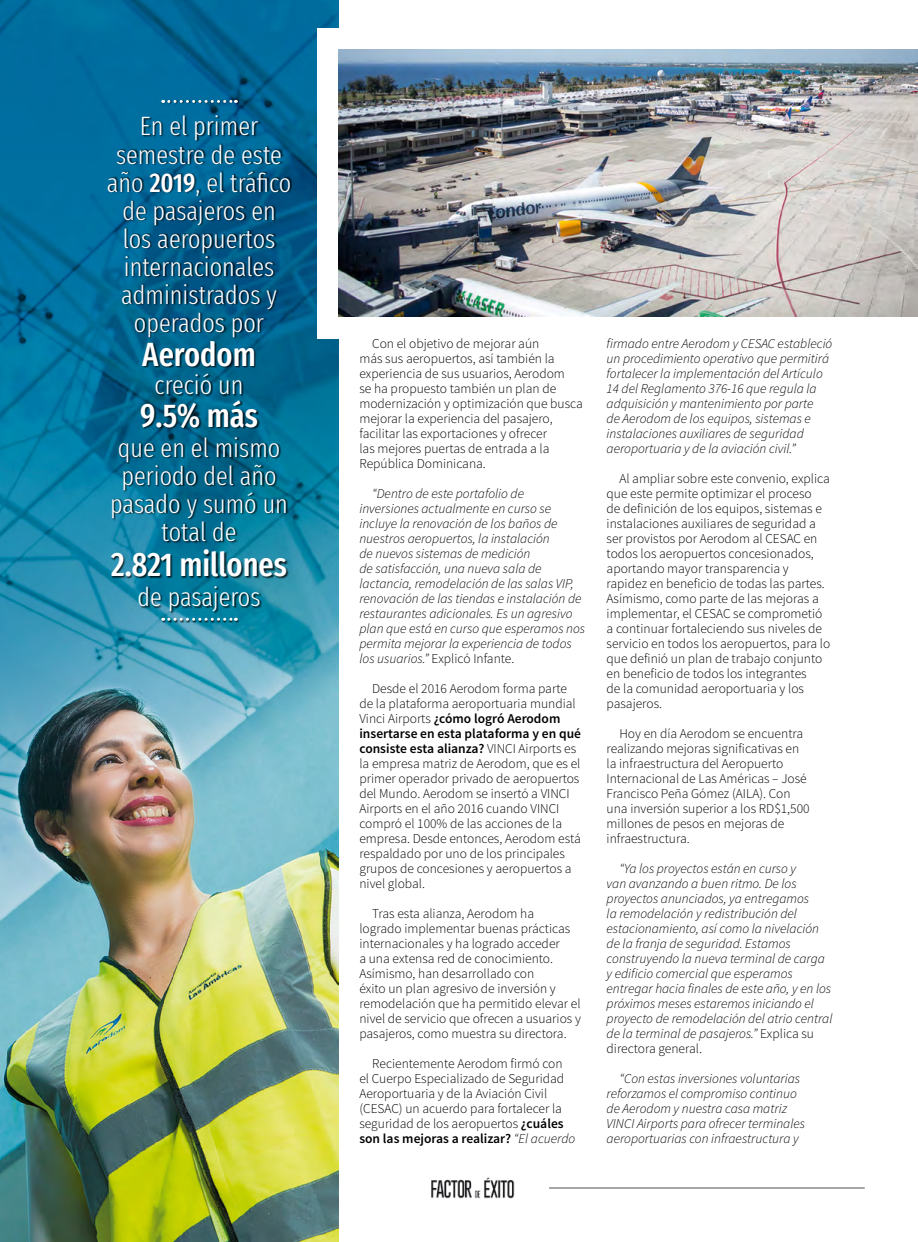
<style>
.page{position:relative;width:918px;height:1242px;background:#fff}
.page>*{position:absolute;margin:0;border:0;box-sizing:border-box;transform-origin:0 0}
.t1{font:500 extra-condensed 33px/60.8px "Fira Sans";color:#fff}
.t2{font:300 extra-condensed 26.4px/28px "Fira Sans";color:#fff;text-align:center}
.t3{font:300 13.5px/15px "Source Sans Pro";color:#000}
.t4{font:italic 300 13.5px/15px "Source Sans Pro";color:#000}
.s1{font-weight:500}
.s2{font-style:normal}
.s3{font-weight:600}
.s4{font-style:italic}
</style>
<div class="page">
<img style="left:431px;top:1178px;width:84px;height:20px">
<hr style="left:549px;top:1188px;width:316px;height:1px;background:#4f4e50">
<img style="left:0;top:0;width:339px;height:1242px">
<div style="left:317px;top:28px;width:553px;height:310px;background:#fff"></div>
<img style="left:339px;top:49px;width:579px;height:268px">
<div style="left:108px;top:100px;width:184px;height:523px;background:#000;opacity:.8"></div>
<svg style="left:163px;top:100px;width:73px;height:3px"></svg>
<svg style="left:163px;top:618px;width:73px;height:3px"></svg>
<h2 class="t2" style="left:107px;top:112px;width:186px">En el primer semestre de este año <span class="s1">2019</span>, el tráfico de pasajeros en los aeropuertos internacionales administrados y operados por</h2>
<h1 class="t1" style="left:140px;top:322px;width:119px">Aerodom<br>9.5% más</h1>
<h2 class="t2" style="left:110px;top:433px;width:179px">que en el mismo periodo del año pasado y sumó un total de</h2>
<h1 class="t1" style="left:111px;top:532px;width:177px">2.821 millones</h1>
<h2 class="t2" style="left:138px;top:583px;width:125px">de pasajeros</h2>
<h2 class="t2" style="left:155px;top:371px;width:90px">creció un</h2>
<p class="t3" style="left:359px;top:336px;width:225px;text-indent:13px">Con el objetivo de mejorar aún<br>más sus aeropuertos, así también la experiencia de sus usuarios, Aerodom<br>se ha propuesto también un plan de modernización y optimización que busca mejorar la experiencia del pasajero, facilitar las exportaciones y ofrecer<br>las mejores puertas de entrada a la República Dominicana.</p>
<p class="t4" style="left:359px;top:486px;width:227px;text-indent:13px">“Dentro de este portafolio de inversiones actualmente en curso se incluye la renovación de los baños de nuestros aeropuertos, la instalación<br>de nuevos sistemas de medición<br>de satisfacción, una nueva sala de lactancia, remodelación de las salas VIP, renovación de las tiendas e instalación de restaurantes adicionales. Es un agresivo plan que está en curso que esperamos nos permita mejorar la experiencia de todos los usuarios.” <span class="s2">Explicó Infante.</span></p>
<p class="t3" style="left:359px;top:681px;width:223px;text-indent:13px">Desde el 2016 Aerodom forma parte de la plataforma aeroportuaria mundial Vinci Airports <span class="s3">¿cómo logró Aerodom insertarse en esta plataforma y en qué consiste esta alianza?</span> VINCI Airports es la empresa matriz de Aerodom, que es el primer operador privado de aeropuertos del Mundo. Aerodom se insertó a VINCI Airports en el año 2016 cuando VINCI compró el 100% de las acciones de la empresa. Desde entonces, Aerodom está respaldado por uno de los principales grupos de concesiones y aeropuertos a nivel global.</p>
<p class="t3" style="left:359px;top:906px;width:223px;text-indent:13px">Tras esta alianza, Aerodom ha<br>logrado implementar buenas prácticas internacionales y ha logrado acceder<br>a una extensa red de conocimiento.<br>Asímismo, han desarrollado con<br>éxito un plan agresivo de inversión y remodelación que ha permitido elevar el nivel de servicio que ofrecen a usuarios y pasajeros, como muestra su directora.</p>
<p class="t3" style="left:359px;top:1056px;width:217px;text-indent:13px">Recientemente Aerodom firmó con el Cuerpo Especializado de Seguridad Aeroportuaria y de la Aviación Civil (CESAC) un acuerdo para fortalecer la seguridad de los aeropuertos <span class="s3">¿cuáles son las mejoras a realizar?</span> <span class="s4">“El acuerdo</span></p>
<p class="t4" style="left:607px;top:336px;width:227px">firmado entre Aerodom y CESAC estableció un procedimiento operativo que permitirá fortalecer la implementación del Artículo 14 del Reglamento 376-16 que regula la adquisición y mantenimiento por parte<br>de Aerodom de los equipos, sistemas e instalaciones auxiliares de seguridad aeroportuaria y de la aviación civil.”</p>
<p class="t3" style="left:607px;top:471px;width:225px;text-indent:13px">Al ampliar sobre este convenio, explica que este permite optimizar el proceso<br>de definición de los equipos, sistemas e instalaciones auxiliares de seguridad a ser provistos por Aerodom al CESAC en todos los aeropuertos concesionados, aportando mayor transparencia y rapidez en beneficio de todas las partes.<br>Asímismo, como parte de las mejoras a implementar, el CESAC se comprometió a continuar fortaleciendo sus niveles de servicio en todos los aeropuertos, para lo que definió un plan de trabajo conjunto en beneficio de todos los integrantes<br>de la comunidad aeroportuaria y los pasajeros.</p>
<p class="t3" style="left:607px;top:726px;width:205px;text-indent:13px">Hoy en día Aerodom se encuentra realizando mejoras significativas en la infraestructura del Aeropuerto<br>Internacional de Las Américas – José<br>Francisco Peña Gómez (AILA). Con una inversión superior a los RD$1,500 millones de pesos en mejoras de infraestructura.</p>
<p class="t4" style="left:607px;top:861px;width:227px;text-indent:13px">“Ya los proyectos están en curso y<br>van avanzando a buen ritmo. De los proyectos anunciados, ya entregamos<br>la remodelación y redistribución del estacionamiento, así como la nivelación de la franja de seguridad. Estamos construyendo la nueva terminal de carga y edificio comercial que esperamos entregar hacia finales de este año, y en los próximos meses estaremos iniciando el proyecto de remodelación del atrio central de la terminal de pasajeros.” <span class="s2">Explica su directora general.</span></p>
<p class="t4" style="left:607px;top:1071px;width:200px;text-indent:13px">“Con estas inversiones voluntarias reforzamos el compromiso continuo de Aerodom y nuestra casa matriz VINCI Airports para ofrecer terminales aeroportuarias con infraestructura y</p>
</div>
